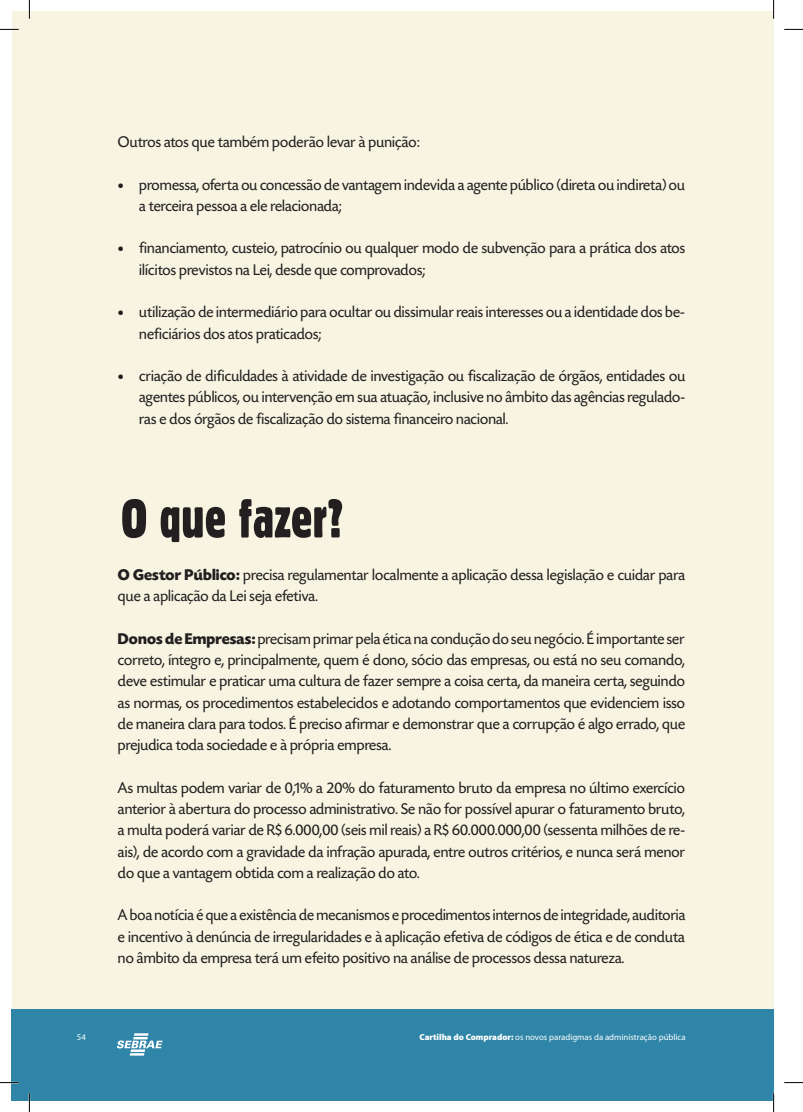
<style>
.page{position:relative;width:803px;height:1112px;background:#fff}
.page>*{position:absolute;margin:0;border:0;box-sizing:border-box;transform-origin:0 0}
.t1{font:52.5px "Gothic 821 Condensed BT";color:#231f20}
.t2{font:16.25px/21.2px "Today SHOP";letter-spacing:.01em;color:#231f20}
.t3{font:8.75px "Myriad Pro";color:#fff}
.s1{font-family:"Myriad Pro";font-weight:900}
.s2{font-weight:700}
.s3{font-weight:900}
</style>
<div class="page">
<div style="left:12px;top:1008px;width:761px;height:91px;background:#2e85a8"></div>
<svg style="left:117px;top:1033px;width:46px;height:22px"></svg>
<div style="left:12px;top:12px;width:761px;height:996px;background:#f7f5e2"></div>
<svg style="left:0;top:29px;width:19px;height:1px"></svg>
<svg style="left:784px;top:29px;width:19px;height:1px"></svg>
<svg style="left:0;top:1081px;width:19px;height:2px"></svg>
<svg style="left:784px;top:1082px;width:19px;height:1px"></svg>
<svg style="left:29px;top:0;width:1px;height:19px"></svg>
<svg style="left:29px;top:1093px;width:1px;height:18px"></svg>
<svg style="left:773px;top:0;width:1px;height:19px"></svg>
<svg style="left:773px;top:1092px;width:1px;height:19px"></svg>
<p class="t2" style="left:118px;top:132px;width:303px">Outros atos que também poderão levar à punição:</p>
<p class="t2" style="left:139px;top:174px;width:547px;text-indent:-21px"><span class="s1">•</span> promessa, oferta ou concessão de vantagem indevida a agente público (direta ou indireta) ou a terceira pessoa a ele relacionada;</p>
<p class="t2" style="left:139px;top:238px;width:547px;text-indent:-21px"><span class="s1">•</span> financiamento, custeio, patrocínio ou qualquer modo de subvenção para a prática dos atos ilícitos previstos na Lei, desde que comprovados;</p>
<p class="t2" style="left:139px;top:302px;width:547px;text-indent:-21px"><span class="s1">•</span> utilização de intermediário para ocultar ou dissimular reais interesses ou a identidade dos be&shy;neficiários dos atos praticados;</p>
<p class="t2" style="left:139px;top:366px;width:547px;text-align:justify;text-indent:-21px"><span class="s1">•</span> criação de dificuldades à atividade de investigação ou fiscalização de órgãos, entidades ou agentes públicos, ou intervenção em sua atuação, inclusive no âmbito das agências regulado&shy;ras e dos órgãos de fiscalização do sistema financeiro nacional.</p>
<h1 class="t1" style="left:121px;top:486px;width:225px">O que fazer?</h1>
<p class="t2" style="left:118px;top:564px;width:568px"><span class="s2">O Gestor Público:</span> precisa regulamentar localmente a aplicação dessa legislação e cuidar para que a aplicação da Lei seja efetiva.</p>
<p class="t2" style="left:118px;top:628px;width:568px;text-align:justify"><span class="s2">Donos de Empresas:</span> precisam primar pela ética na condução do seu negócio. É importante ser correto, íntegro e, principalmente, quem é dono, sócio das empresas, ou está no seu comando, deve estimular e praticar uma cultura de fazer sempre a coisa certa, da maneira certa, seguindo as normas, os procedimentos estabelecidos e adotando comportamentos que evidenciem isso de maneira clara para todos. É preciso afirmar e demonstrar que a corrupção é algo errado, que prejudica toda sociedade e à própria empresa.</p>
<p class="t2" style="left:118px;top:777px;width:568px;text-align:justify">As multas podem variar de 0,1% a 20% do faturamento bruto da empresa no último exercício anterior à abertura do processo administrativo. Se não for possível apurar o faturamento bruto, a multa poderá variar de R$ 6.000,00 (seis mil reais) a R$ 60.000.000,00 (sessenta milhões de re&shy;ais), de acordo com a gravidade da infração apurada, entre outros critérios, e nunca será menor do que a vantagem obtida com a realização do ato.</p>
<p class="t2" style="left:118px;top:904px;width:569px;text-align:justify">A boa notícia é que a existência de mecanismos e procedimentos internos de integridade, auditoria e incentivo à denúncia de irregularidades e à aplicação efetiva de códigos de ética e de conduta no âmbito da empresa terá um efeito positivo na análise de processos dessa natureza.</p>
<p class="t3" style="left:77px;top:1031px;width:10px">54</p>
<p class="t3" style="left:419px;top:1031px;width:268px"><span class="s3">Cartilha do Comprador:</span> os novos paradigmas da administração pública</p>
</div>
